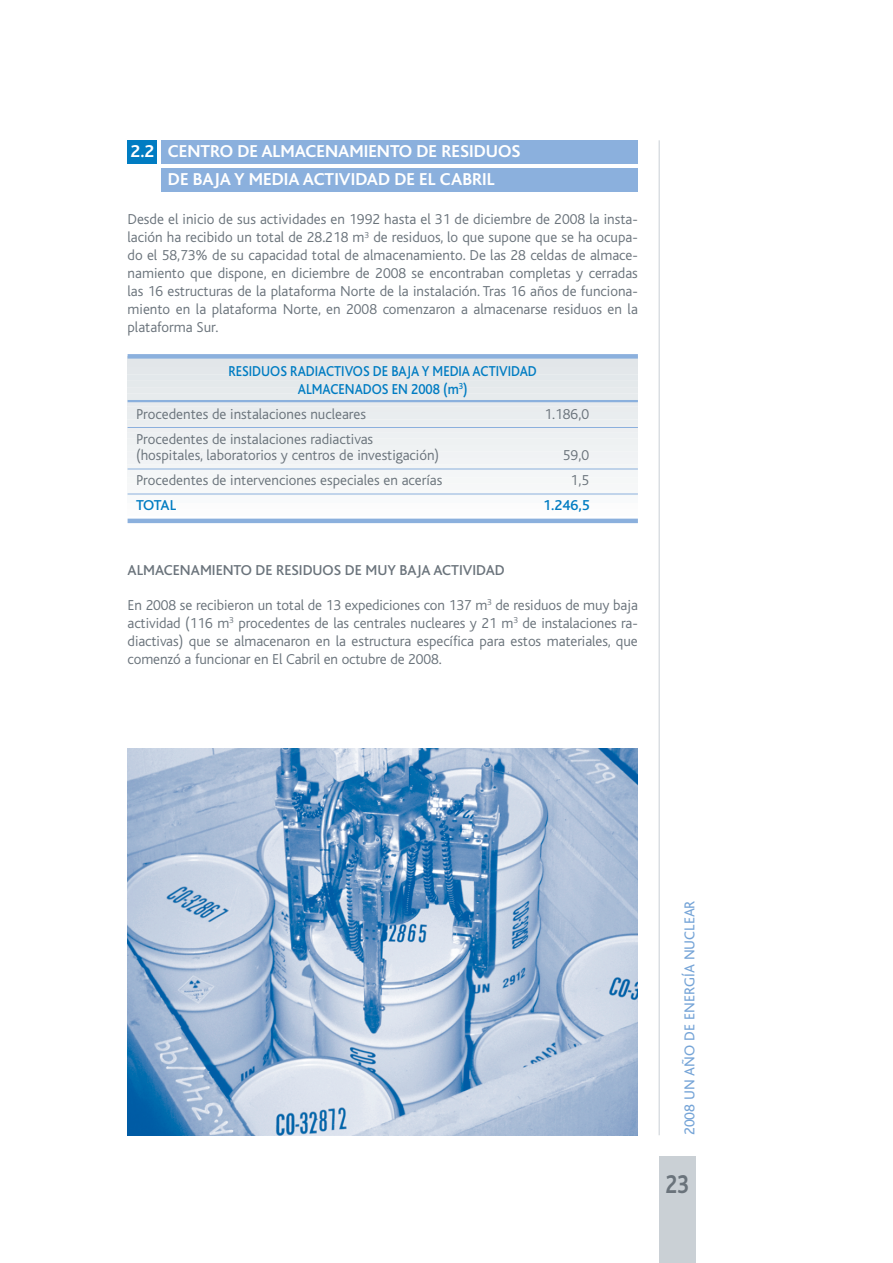
<style>
.page{position:relative;width:893px;height:1263px;background:#fff}
.page>*{position:absolute;margin:0;border:0;box-sizing:border-box;transform-origin:0 0}
.t1{font:700 27px "Bliss";color:#6a737b;scale:.8 1}
.t2{font:700 18px/27.6px "Bliss";color:#fff}
.t3{font:300 15px/18px "Bliss";color:#6a737b;text-align:justify}
.t4{font:500 15px/18px "Bliss";color:#007cc2;text-align:center;scale:.9 1}
.t5{font:500 15px "Bliss";color:#6a737b}
.t6{font:15px "Bliss";color:#75a4d7}
.t7{font:500 15px "Bliss";color:#007cc2}
</style>
<div class="page">
<div style="left:128px;top:359px;width:510px;height:11px;background:#e2e6e9"></div>
<div style="left:128px;top:365px;width:510px;height:12px;background:#e3e7ea"></div>
<div style="left:128px;top:372px;width:510px;height:11px;background:#e3e8eb"></div>
<div style="left:128px;top:378px;width:510px;height:12px;background:#e4e9eb"></div>
<div style="left:128px;top:385px;width:510px;height:11px;background:#e6eaec"></div>
<div style="left:128px;top:391px;width:510px;height:12px;background:#e7ebed"></div>
<svg style="left:128px;top:402px;width:510px;height:2px"></svg>
<div style="left:128px;top:404px;width:510px;height:11px;background:#e9ecee"></div>
<div style="left:128px;top:410px;width:510px;height:12px;background:#e9edef"></div>
<div style="left:128px;top:417px;width:510px;height:11px;background:#eaeef0"></div>
<div style="left:128px;top:423px;width:510px;height:12px;background:#edeff1"></div>
<div style="left:128px;top:430px;width:510px;height:11px;background:#edf0f2"></div>
<div style="left:128px;top:436px;width:510px;height:12px;background:#eef1f2"></div>
<div style="left:128px;top:443px;width:510px;height:11px;background:#eff2f3"></div>
<div style="left:128px;top:449px;width:510px;height:11px;background:#f0f2f4"></div>
<div style="left:128px;top:455px;width:510px;height:12px;background:#f1f3f5"></div>
<div style="left:128px;top:462px;width:510px;height:11px;background:#f3f5f6"></div>
<div style="left:128px;top:468px;width:510px;height:12px;background:#f4f6f7"></div>
<div style="left:128px;top:475px;width:510px;height:11px;background:#f5f7f7"></div>
<div style="left:128px;top:481px;width:510px;height:12px;background:#f6f7f8"></div>
<svg style="left:128px;top:493px;width:510px;height:1px"></svg>
<div style="left:128px;top:494px;width:510px;height:11px;background:#f8fafb"></div>
<div style="left:128px;top:500px;width:510px;height:12px;background:#fcfcfc"></div>
<svg style="left:128px;top:518px;width:510px;height:1px"></svg>
<hr style="left:659px;top:140px;width:1px;height:995px;background:#cad0d5">
<div style="left:659px;top:1157px;width:36px;height:106px;background:#cad0d5"></div>
<div style="left:128px;top:140px;width:29px;height:24px;background:#007cc2"></div>
<div style="left:162px;top:140px;width:476px;height:24px;background:#8bb0dd"></div>
<div style="left:162px;top:168px;width:476px;height:23px;background:#8bb0dd"></div>
<div style="left:128px;top:354px;width:510px;height:5px;background:#8bb0dd"></div>
<hr style="left:128px;top:400px;width:510px;height:2px;background:#8bb0dd">
<hr style="left:128px;top:427px;width:510px;height:1px;background:#8bb0dd">
<hr style="left:128px;top:469px;width:510px;height:1px;background:#8bb0dd">
<hr style="left:128px;top:494px;width:510px;height:1px;background:#8bb0dd">
<hr style="left:128px;top:519px;width:510px;height:4px;background:#8bb0dd">
<img style="left:128px;top:748px;width:510px;height:387px">
<p class="t2" style="left:168px;top:139px;width:354px;text-indent:-37px">2.2 CENTRO DE ALMACENAMIENTO DE RESIDUOS<br>DE BAJA Y MEDIA ACTIVIDAD DE EL CABRIL</p>
<p class="t3" style="left:128px;top:211px;width:512px">Desde el inicio de sus actividades en 1992 hasta el 31 de diciembre de 2008 la insta&shy;lación ha recibido un total de 28.218 m<sup>3</sup> de residuos, lo que supone que se ha ocupa&shy;do el 58,73% de su capacidad total de almacenamiento. De las 28 celdas de almace&shy;namiento que dispone, en diciembre de 2008 se encontraban completas y cerradas las 16 estructuras de la plataforma Norte de la instalación. Tras 16 años de funciona&shy;miento en la plataforma Norte, en 2008 comenzaron a almacenarse residuos en la plataforma Sur.</p>
<p class="t4" style="left:228px;top:363px;width:344px">RESIDUOS RADIACTIVOS DE BAJA Y MEDIA ACTIVIDAD<br>ALMACENADOS EN 2008 (m<sup>3</sup>)</p>
<p class="t3" style="left:136px;top:406px;width:231px">Procedentes de instalaciones nucleares</p>
<p class="t3" style="left:544px;top:406px;width:46px">1.186,0</p>
<p class="t3" style="left:136px;top:432px;width:305px;line-height:16.5px">Procedentes de instalaciones radiactivas (hospitales, laboratorios y centros de investigación)</p>
<p class="t3" style="left:563px;top:447px;width:28px">59,0</p>
<p class="t3" style="left:136px;top:472px;width:308px">Procedentes de intervenciones especiales en acerías</p>
<p class="t3" style="left:571px;top:472px;width:20px">1,5</p>
<p class="t7" style="left:136px;top:500px;width:42px">TOTAL</p>
<p class="t7" style="left:543px;top:500px;width:48px">1.246,5</p>
<p class="t5" style="left:128px;top:564px;width:379px">ALMACENAMIENTO DE RESIDUOS DE MUY BAJA ACTIVIDAD</p>
<p class="t3" style="left:128px;top:597px;width:512px">En 2008 se recibieron un total de 13 expediciones con 137 m<sup>3</sup> de residuos de muy baja actividad (116 m<sup>3</sup> procedentes de las centrales nucleares y 21 m<sup>3</sup> de instalaciones ra&shy;diactivas) que se almacenaron en la estructura específica para estos materiales, que comenzó a funcionar en El Cabril en octubre de 2008.</p>
<p class="t6" style="left:684px;top:1135px;width:236px;rotate:-90deg">2008 UN AÑO DE ENERGÍA NUCLEAR</p>
<h1 class="t1" style="left:665px;top:1174px;width:31px">23</h1>
</div>
